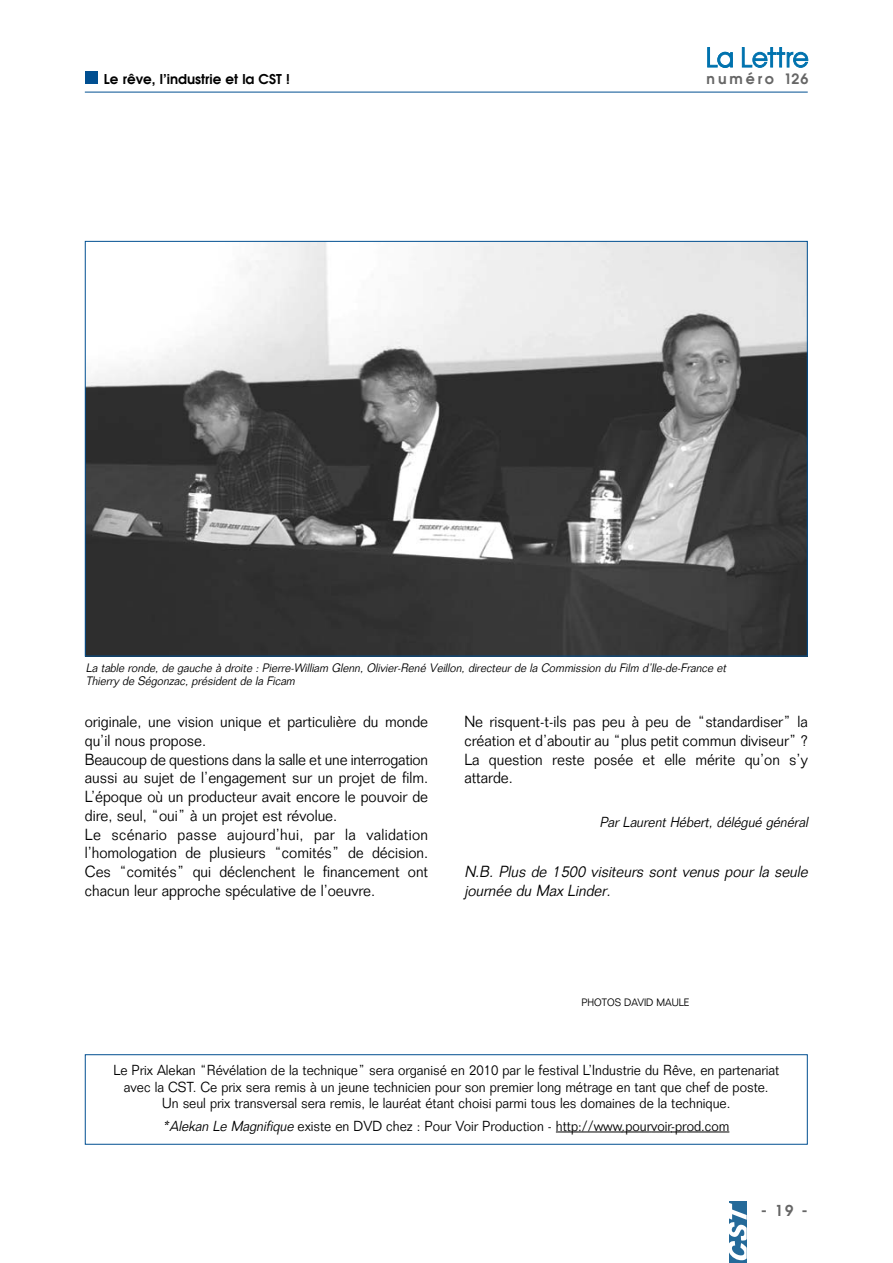
<style>
.page{position:relative;width:893px;height:1263px;background:#fff}
.page>*{position:absolute;margin:0;border:0;box-sizing:border-box;transform-origin:0 0}
.t1{font:300 15.75px/18.8px "Folio";color:#000;scale:.93 1}
.t2{font:italic 300 15.75px/18.8px "Folio";color:#000;scale:.93 1}
.t3{font:600 15px "Avant Garde";color:#666}
.t4{font:300 14.25px/16.5px "Folio";color:#000;text-align:center;scale:.93 1}
.t5{font:italic 300 14.25px "Folio";color:#000;scale:.93 1}
.t6{font:600 14.25px "Avant Garde";letter-spacing:.2em;color:#666}
.t7{font:600 13.5px "Avant Garde";color:#000}
.t8{font:italic 300 12px/13.5px "Folio";color:#000;scale:.93 1}
.t9{font:300 10.5px "Folio";color:#000;scale:.93 1}
.s1{font-style:italic}
</style>
<div class="page">
<div style="left:729px;top:1201px;width:18px;height:62px;background:#256a99"></div>
<svg style="left:729px;top:1203px;width:18px;height:58px"></svg>
<hr style="left:85px;top:92px;width:723px;height:1px;background:#004f91">
<div style="left:85px;top:71px;width:13px;height:13px;background:#004f91"></div>
<svg style="left:707px;top:47px;width:26px;height:21px"></svg>
<svg style="left:742px;top:47px;width:66px;height:21px"></svg>
<div style="left:717px;top:52px;width:15px;height:16px;border:1px solid #0072ae;border-radius:50%"></div>
<hr style="left:556px;top:1131px;width:66px;height:1px;background:#000">
<svg style="left:622px;top:1131px;width:65px;height:1px"></svg>
<hr style="left:687px;top:1131px;width:42px;height:1px;background:#000">
<div style="left:85px;top:1054px;width:723px;height:91px;border:1px solid #004f91"></div>
<img style="left:87px;top:243px;width:719px;height:411px">
<p class="t7" style="left:104px;top:72px;width:187px">Le rêve, l’industrie et la CST !</p>
<p class="t6" style="left:707px;top:72px;width:103px">numéro 126</p>
<p class="t8" style="left:86px;top:662px;width:692px">La table ronde, de gauche à droite : Pierre-William Glenn, Olivier-René Veillon, directeur de la Commission du Film d’Ile-de-France et<br>Thierry de Ségonzac, président de la Ficam</p>
<p class="t1" style="left:85px;top:714px;width:371px">originale, une vision unique et particulière du monde qu’il nous propose.<br>Beaucoup de questions dans la salle et une interrogation aussi au sujet de l’engagement sur un projet de film.<br>L’époque où un producteur avait encore le pouvoir de dire, seul, “oui” à un projet est révolue.<br>Le scénario passe aujourd’hui, par la validation l’homologation de plusieurs “comités” de décision.<br>Ces “comités” qui déclenchent le financement ont chacun leur approche spéculative de l’oeuvre.</p>
<p class="t1" style="left:464px;top:714px;width:371px;text-align:justify">Ne risquent-t-ils pas peu à peu de “standardiser” la création et d’aboutir au “plus petit commun diviseur” ?<br>La question reste posée et elle mérite qu’on s’y attarde.</p>
<p class="t5" style="left:599px;top:816px;width:228px">Par Laurent Hébert, délégué général</p>
<p class="t2" style="left:464px;top:864px;width:374px">N.B. Plus de 1500 visiteurs sont venus pour la seule journée du Max Linder.</p>
<p class="t9" style="left:582px;top:998px;width:117px">PHOTOS DAVID MAULE</p>
<p class="t4" style="left:113px;top:1063px;width:717px">Le Prix Alekan “Révélation de la technique” sera organisé en 2010 par le festival L’Industrie du Rêve, en partenariat avec la CST. Ce prix sera remis à un jeune technicien pour son premier long métrage en tant que chef de poste.<br>Un seul prix transversal sera remis, le lauréat étant choisi parmi tous les domaines de la technique.</p>
<p class="t4" style="left:163px;top:1119px;width:610px"><span class="s1">*Alekan Le Magnifique</span>existe en DVD chez : Pour Voir Production - http://www.pourvoir-prod.com</p>
<p class="t3" style="left:761px;top:1204px;width:49px">-19-</p>
</div>
